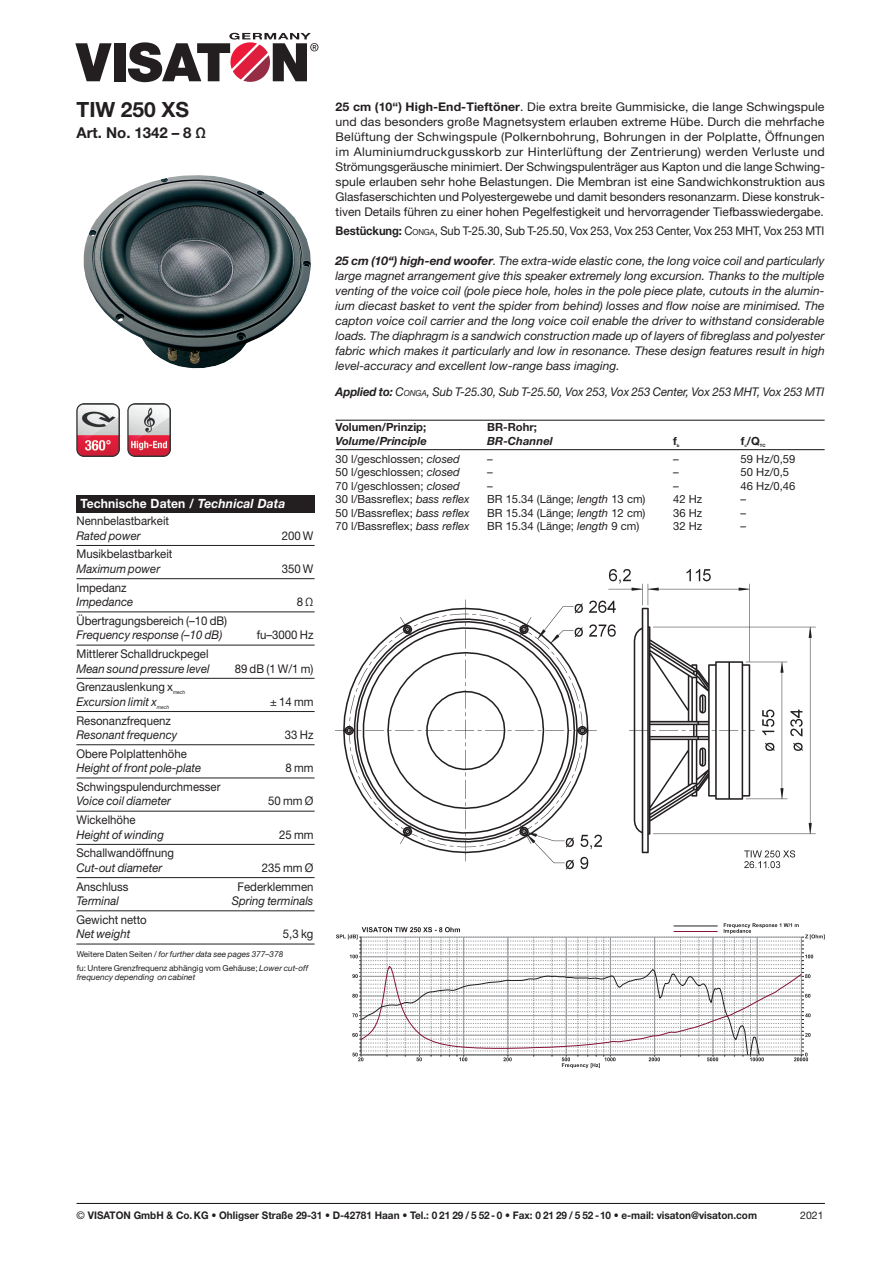
<style>
.page{position:relative;width:893px;height:1263px;background:#fff}
.page>*{position:absolute;margin:0;border:0;box-sizing:border-box;transform-origin:0 0}
.t1{font:700 21px "Helvetica Neue LT Std";color:#231f20}
.t2{font:700 15px "Helvetica Neue LT Std";color:#231f20}
.t3{font:700 12.75px "Helvetica Neue LT Std";letter-spacing:.01em;color:#fff;scale:.95 1}
.t4{font:italic 12px/15px "Helvetica Neue LT Std";color:#231f20;text-align:justify}
.t5{font:12px/15px "Helvetica Neue LT Std";color:#231f20;text-align:justify}
.t6{font:12px "Helvetica Neue LT Std";color:#231f20;scale:.95 1}
.t7{font:italic 12px "Helvetica Neue LT Std";color:#231f20;scale:.95 1}
.t8{font:12px "Helvetica Neue LT Std";color:#231f20;scale:.94 1}
.t9{font:italic 12px "Helvetica Neue LT Std";color:#231f20;scale:.96 1}
.t10{font:11.25px "Helvetica Neue LT Std";color:#231f20}
.t11{font:700 11.25px "Helvetica Neue LT Std";color:#231f20}
.t12{font:italic 700 11.25px "Helvetica Neue LT Std";color:#231f20}
.t13{font:700 10.5px "Helvetica Neue LT Std";color:#231f20;scale:.95 1}
.t14{font:10.5px "Helvetica Neue LT Std";color:#231f20}
.t15{font:8.25px/13.8px "Helvetica Neue LT Std";color:#231f20}
.t16{font:italic 8.25px "Helvetica Neue LT Std";color:#231f20}
.t17{font:5.25px "Helvetica Neue LT Std";color:#231f20;scale:.95 1}
.t18{font:italic 5.25px "Helvetica Neue LT Std";color:#231f20;scale:.95 1}
.t19{font:700 4.35px "Helvetica Neue LT Std";color:#231f20}
.s1{font-style:italic}
.s2{font-weight:700}
.s3{font-style:inherit}
.s4{font-size:8.4px}
.s5{font-weight:400}
</style>
<div class="page">
<svg style="left:75px;top:43px;width:37px;height:38px"></svg>
<div style="left:114px;top:43px;width:11px;height:38px;background:#231f20"></div>
<svg style="left:128px;top:33px;width:190px;height:50px"></svg>
<hr style="left:77px;top:1203px;width:748px;height:1px;background:#231f20">
<hr style="left:336px;top:420px;width:489px;height:1px;background:#231f20">
<hr style="left:336px;top:449px;width:489px;height:1px;background:#231f20">
<img style="left:336px;top:569px;width:480px;height:301px">
<svg style="left:336px;top:923px;width:489px;height:145px"></svg>
<img style="left:84px;top:175px;width:227px;height:193px">
<div style="left:76px;top:495px;width:238px;height:17px;background:#231f20"></div>
<hr style="left:76px;top:545px;width:239px;height:1px;background:#231f20">
<hr style="left:76px;top:578px;width:239px;height:1px;background:#231f20">
<hr style="left:76px;top:612px;width:239px;height:1px;background:#231f20">
<hr style="left:76px;top:645px;width:239px;height:1px;background:#231f20">
<hr style="left:76px;top:678px;width:239px;height:1px;background:#231f20">
<hr style="left:76px;top:711px;width:239px;height:1px;background:#231f20">
<hr style="left:76px;top:744px;width:239px;height:1px;background:#231f20">
<hr style="left:76px;top:778px;width:239px;height:1px;background:#231f20">
<hr style="left:76px;top:811px;width:239px;height:1px;background:#231f20">
<hr style="left:76px;top:844px;width:239px;height:1px;background:#231f20">
<hr style="left:76px;top:877px;width:239px;height:1px;background:#231f20">
<hr style="left:76px;top:910px;width:239px;height:1px;background:#231f20">
<hr style="left:76px;top:944px;width:239px;height:1px;background:#231f20">
<img style="left:76px;top:403px;width:44px;height:54px">
<img style="left:127px;top:403px;width:44px;height:54px">
<h1 class="t1" style="left:77px;top:97px;width:114px">TIW 250 XS</h1>
<p class="t2" style="left:77px;top:123px;width:131px">Art. No. 1342 – 8 Ω</p>
<p class="t3" style="left:81px;top:495px;width:217px">Technische Daten / <span class="s1">Technical Data</span></p>
<p class="t6" style="left:76px;top:514px;width:99px">Nennbelastbarkeit</p>
<p class="t7" style="left:76px;top:528px;width:69px">Rated power</p>
<p class="t6" style="left:282px;top:528px;width:35px">200 W</p>
<p class="t6" style="left:76px;top:547px;width:103px">Musikbelastbarkeit</p>
<p class="t7" style="left:76px;top:561px;width:90px">Maximum power</p>
<p class="t6" style="left:282px;top:561px;width:35px">350 W</p>
<p class="t6" style="left:76px;top:580px;width:54px">Impedanz</p>
<p class="t7" style="left:76px;top:595px;width:61px">Impedance</p>
<p class="t6" style="left:297px;top:595px;width:19px">8 Ω</p>
<p class="t6" style="left:76px;top:613px;width:160px">Übertragungsbereich (–10 dB)</p>
<p class="t7" style="left:76px;top:628px;width:155px">Frequency response (–10 dB)</p>
<p class="t6" style="left:257px;top:628px;width:61px">fu–3000 Hz</p>
<p class="t6" style="left:76px;top:647px;width:141px">Mittlerer Schalldruckpegel</p>
<p class="t7" style="left:76px;top:661px;width:142px">Mean sound pressure level</p>
<p class="t6" style="left:235px;top:661px;width:84px">89 dB (1 W/1 m)</p>
<p class="t6" style="left:76px;top:680px;width:103px">Grenzauslenkung x</p>
<p class="t17" style="left:173px;top:689px;width:15px">mech</p>
<p class="t7" style="left:76px;top:694px;width:86px">Excursion limit x</p>
<p class="t18" style="left:157px;top:704px;width:15px">mech</p>
<p class="t6" style="left:270px;top:694px;width:47px">± 14 mm</p>
<p class="t6" style="left:76px;top:713px;width:101px">Resonanzfrequenz</p>
<p class="t7" style="left:76px;top:727px;width:108px">Resonant frequency</p>
<p class="t6" style="left:285px;top:727px;width:32px">33 Hz</p>
<p class="t6" style="left:76px;top:746px;width:118px">Obere Polplattenhöhe</p>
<p class="t7" style="left:76px;top:761px;width:133px">Height of front pole-plate</p>
<p class="t6" style="left:285px;top:761px;width:31px">8 mm</p>
<p class="t6" style="left:76px;top:779px;width:153px">Schwingspulendurchmesser</p>
<p class="t7" style="left:76px;top:794px;width:101px">Voice coil diameter</p>
<p class="t6" style="left:268px;top:794px;width:49px">50 mm Ø</p>
<p class="t6" style="left:76px;top:813px;width:64px">Wickelhöhe</p>
<p class="t7" style="left:76px;top:827px;width:94px">Height of winding</p>
<p class="t6" style="left:279px;top:827px;width:38px">25 mm</p>
<p class="t6" style="left:76px;top:846px;width:104px">Schallwandöffnung</p>
<p class="t7" style="left:76px;top:860px;width:92px">Cut-out diameter</p>
<p class="t6" style="left:262px;top:860px;width:56px">235 mm Ø</p>
<p class="t6" style="left:76px;top:879px;width:56px">Anschluss</p>
<p class="t6" style="left:238px;top:879px;width:81px">Federklemmen</p>
<p class="t7" style="left:76px;top:893px;width:46px">Terminal</p>
<p class="t7" style="left:232px;top:893px;width:87px">Spring terminals</p>
<p class="t6" style="left:76px;top:912px;width:76px">Gewicht netto</p>
<p class="t7" style="left:76px;top:927px;width:58px">Net weight</p>
<p class="t6" style="left:283px;top:927px;width:34px">5,3 kg</p>
<p class="t15" style="left:77px;top:947px;width:233px">Weitere Daten Seiten / <span class="s1">for further data see pages 377–378<br></span>fu: Untere Grenzfrequenz abhängig vom Gehäuse; <span class="s1">Lower cut-off</span></p>
<p class="t16" style="left:77px;top:972px;width:120px">frequency depending on cabinet</p>
<p class="t5" style="left:336px;top:99px;width:491px"><span class="s2">25 cm (10“) High-End-Tieftöner</span>. Die extra breite Gummisicke, die lange Schwingspule und das besonders große Magnetsystem erlauben extreme Hübe. Durch die mehrfache Belüftung der Schwingspule (Polkernbohrung, Bohrungen in der Polplatte, Öffnungen im Aluminiumdruckgusskorb zur Hinterlüftung der Zentrierung) werden Verluste und Strömungsgeräusche minimiert. Der Schwingspulenträger aus Kapton und die lange Schwing&shy;spule erlauben sehr hohe Belastungen. Die Membran ist eine Sandwichkonstruktion aus Glasfaserschichten und Polyestergewebe und damit besonders resonanzarm. Diese konstruk&shy;tiven Details führen zu einer hohen Pegelfestigkeit und hervorragender Tiefbasswiedergabe.</p>
<p class="t8" style="left:336px;top:224px;width:522px"><span class="s2">Bestückung:</span> <span class="s3">C</span><span class="s4">ONGA</span>, Sub T-25.30, Sub T-25.50, Vox 253, Vox 253 Center, Vox 253 MHT, Vox 253 MTI</p>
<p class="t4" style="left:336px;top:253px;width:491px"><span class="s2">25 cm (10“) high-end woofer</span>. The extra-wide elastic cone, the long voice coil and particularly large magnet arrangement give this speaker extremely long excursion. Thanks to the multiple venting of the voice coil (pole piece hole, holes in the pole piece plate, cutouts in the alumin&shy;ium diecast basket to vent the spider from behind) losses and flow noise are minimised. The capton voice coil carrier and the long voice coil enable the driver to withstand considerable loads. The diaphragm is a sandwich construction made up of layers of fibreglass and polyester fabric which makes it particularly and low in resonance. These design features result in high level-accuracy and excellent low-range bass imaging.</p>
<p class="t9" style="left:336px;top:385px;width:511px"><span class="s2">Applied to:</span> <span class="s3">C</span><span class="s4">ONGA</span>, Sub T-25.30, Sub T-25.50, Vox 253, Vox 253 Center, Vox 253 MHT, Vox 253 MTI</p>
<p class="t11" style="left:336px;top:420px;width:92px">Volumen/Prinzip;</p>
<p class="t11" style="left:487px;top:420px;width:51px">BR-Rohr;</p>
<p class="t12" style="left:336px;top:434px;width:93px">Volume/Principle</p>
<p class="t12" style="left:487px;top:434px;width:67px">BR-Channel</p>
<p class="t11" style="left:673px;top:434px;width:5px">f</p>
<p class="t19" style="left:677px;top:443px;width:4px">b</p>
<p class="t11" style="left:741px;top:434px;width:21px">f/Q</p>
<p class="t19" style="left:744px;top:443px;width:4px">c</p>
<p class="t19" style="left:760px;top:443px;width:7px">TC</p>
<p class="t10" style="left:336px;top:452px;width:126px">30 l/geschlossen; <span class="s1">closed</span></p>
<p class="t10" style="left:487px;top:452px;width:7px">–</p>
<p class="t10" style="left:673px;top:452px;width:7px">–</p>
<p class="t10" style="left:741px;top:452px;width:56px">59 Hz/0,59</p>
<p class="t10" style="left:336px;top:465px;width:126px">50 l/geschlossen; <span class="s1">closed</span></p>
<p class="t10" style="left:487px;top:465px;width:7px">–</p>
<p class="t10" style="left:673px;top:465px;width:7px">–</p>
<p class="t10" style="left:741px;top:465px;width:50px">50 Hz/0,5</p>
<p class="t10" style="left:336px;top:479px;width:126px">70 l/geschlossen; <span class="s1">closed</span></p>
<p class="t10" style="left:487px;top:479px;width:7px">–</p>
<p class="t10" style="left:673px;top:479px;width:7px">–</p>
<p class="t10" style="left:741px;top:479px;width:56px">46 Hz/0,46</p>
<p class="t10" style="left:336px;top:492px;width:136px">30 l/Bassreflex; <span class="s1">bass reflex</span></p>
<p class="t10" style="left:487px;top:492px;width:160px">BR 15.34 (Länge; <span class="s1">length</span> 13 cm)</p>
<p class="t10" style="left:673px;top:492px;width:31px">42 Hz</p>
<p class="t10" style="left:741px;top:492px;width:7px">–</p>
<p class="t10" style="left:336px;top:506px;width:136px">50 l/Bassreflex; <span class="s1">bass reflex</span></p>
<p class="t10" style="left:487px;top:506px;width:160px">BR 15.34 (Länge; <span class="s1">length</span> 12 cm)</p>
<p class="t10" style="left:673px;top:506px;width:31px">36 Hz</p>
<p class="t10" style="left:741px;top:506px;width:7px">–</p>
<p class="t10" style="left:336px;top:519px;width:136px">70 l/Bassreflex; <span class="s1">bass reflex</span></p>
<p class="t10" style="left:487px;top:519px;width:154px">BR 15.34 (Länge; <span class="s1">length</span> 9 cm)</p>
<p class="t10" style="left:673px;top:519px;width:31px">32 Hz</p>
<p class="t10" style="left:741px;top:519px;width:7px">–</p>
<p class="t13" style="left:77px;top:1209px;width:718px"><span class="s5">©</span> VISATON GmbH &amp; Co. KG • Ohligser Straße 29-31 • D-42781 Haan • Tel.: 0 21 29 / 5 52- 0 • Fax: 0 21 29 / 5 52 -10 • e-mail: visaton@visaton.com</p>
<p class="t14" style="left:800px;top:1209px;width:25px">2021</p>
</div>
